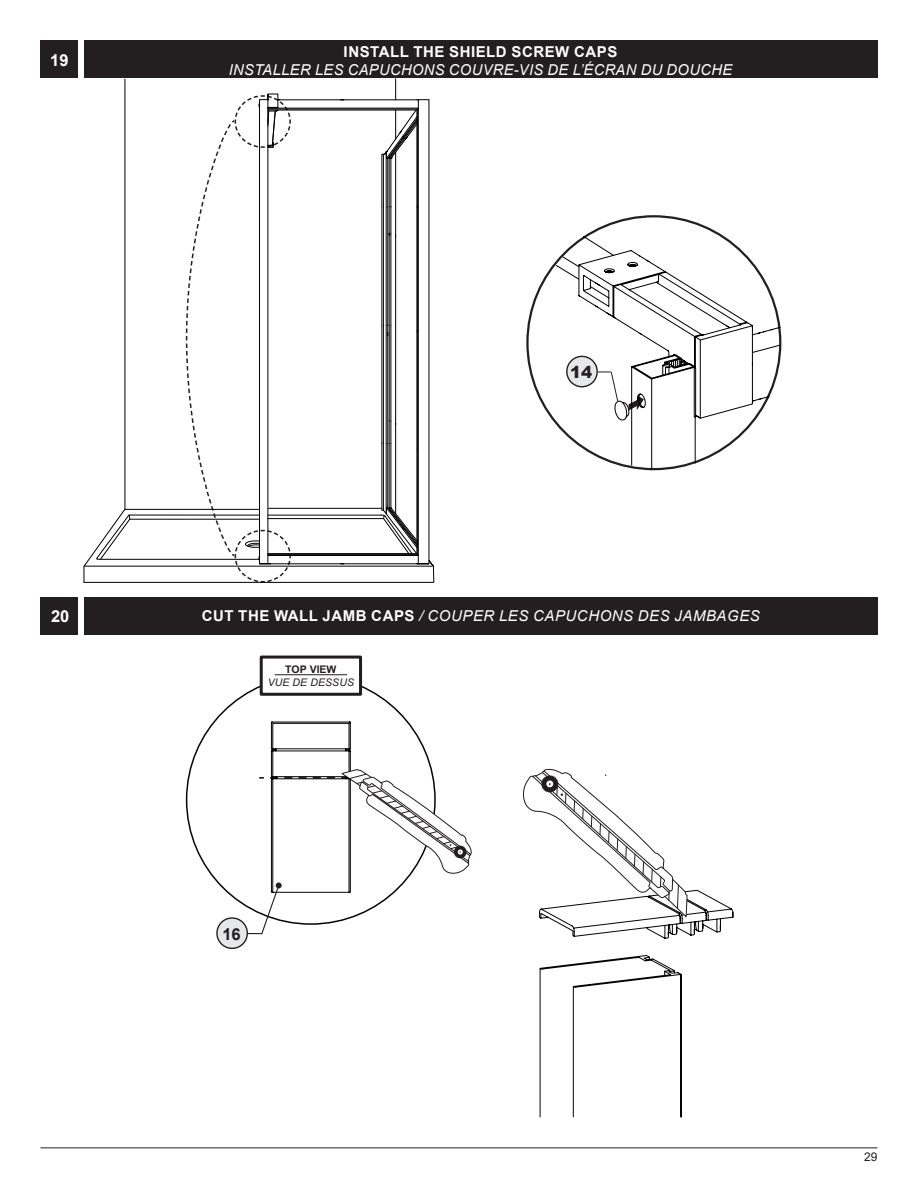
<style>
.page{position:relative;width:918px;height:1188px;background:#fff}
.page>*{position:absolute;margin:0;border:0;box-sizing:border-box;transform-origin:0 0}
.t1{font:700 16.5px "Arial";color:#fff}
.Part_Numbers{font:900 16.5px "Arial";color:#231f20}
.Part_Numbers-2{font:700 16.5px "Arial";color:#231f20}
.ISNTRUCTIONS_TEXT{font:italic 15px "Arial";letter-spacing:.025em;color:#fff}
.t2{font:700 15px "Arial";letter-spacing:.035em;color:#fff}
.t3{font:12px "Arial";color:#231f20}
.t4{font:italic 10.5px/12.6px "Arial";letter-spacing:.01em;color:#211d1e;text-align:center}
.s1{font-weight:700;font-style:normal}
</style>
<div class="page">
<hr style="left:40px;top:1148px;width:838px;height:1px;background:#231f20">
<div style="left:84px;top:40px;width:794px;height:38px;background:#231f20"></div>
<div style="left:84px;top:597px;width:794px;height:38px;background:#231f20"></div>
<div style="left:40px;top:40px;width:38px;height:38px;background:#231f20"></div>
<div style="left:40px;top:597px;width:38px;height:38px;background:#231f20"></div>
<svg style="left:555px;top:235px;width:226px;height:236px"></svg>
<svg style="left:565px;top:355px;width:54px;height:47px"></svg>
<svg style="left:83px;top:78px;width:351px;height:505px"></svg>
<hr style="left:383px;top:443px;width:1px;height:67px;background:#000">
<hr style="left:383px;top:155px;width:1px;height:51px;background:#000">
<hr style="left:383px;top:206px;width:1px;height:119px;background:#000">
<hr style="left:383px;top:325px;width:1px;height:118px;background:#000">
<div style="left:260px;top:656px;width:102px;height:40px;border:3px solid #211d1e"></div>
<hr style="left:275px;top:674px;width:72px;height:1px;background:#211d1e">
<svg style="left:539px;top:890px;width:194px;height:227px"></svg>
<svg style="left:523px;top:769px;width:165px;height:150px"></svg>
<svg style="left:215px;top:721px;width:257px;height:228px"></svg>
<p class="t1" style="left:50px;top:49px;width:20px">19</p>
<p class="t1" style="left:51px;top:604px;width:20px">20</p>
<p class="t2" style="left:344px;top:41px;width:275px">INSTALL THE SHIELD SCREW CAPS</p>
<p class="ISNTRUCTIONS_TEXT" style="left:229px;top:60px;width:505px">INSTALLER LES CAPUCHONS COUVRE-VIS DE L’ÉCRAN DU DOUCHE</p>
<p class="Part_Numbers" style="left:570px;top:360px;width:24px">14</p>
<p class="ISNTRUCTIONS_TEXT" style="left:202px;top:606px;width:560px"><span class="s1">CUT THE WALL JAMB CAPS</span> / COUPER LES CAPUCHONS DES JAMBAGES</p>
<p class="t4" style="left:268px;top:663px;width:88px"><span class="s1">TOP VIEW<br></span>VUE DE DESSUS</p>
<p class="Part_Numbers-2" style="left:222px;top:922px;width:20px">16</p>
<p class="t3" style="left:864px;top:1149px;width:15px">29</p>
</div>
